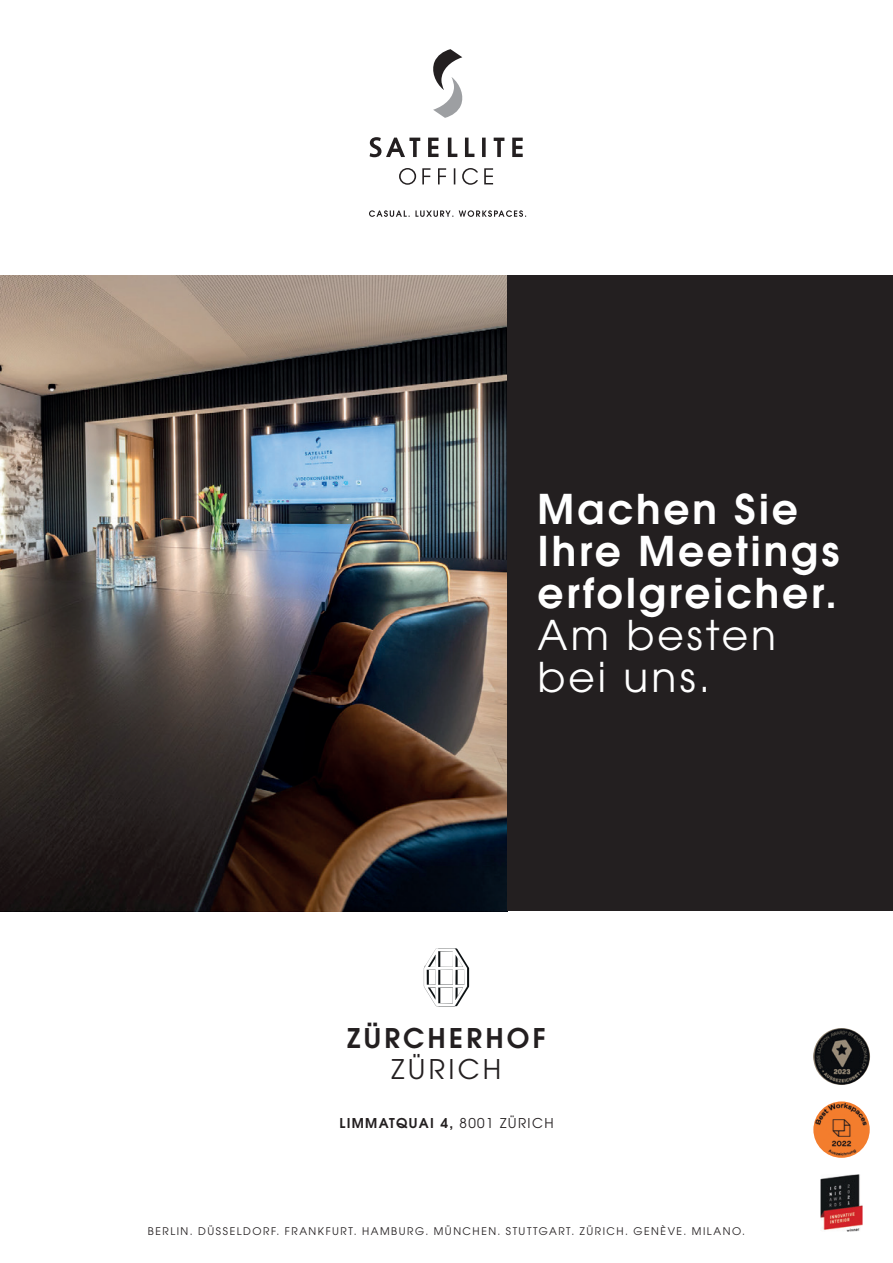
<style>
.page{position:relative;width:893px;height:1263px;background:#fff}
.page>*{position:absolute;margin:0;border:0;box-sizing:border-box;transform-origin:0 0}
.t1{font:600 40.8px/42px "Avant Garde LT";letter-spacing:.07em;color:#fff}
.t2{font:40.8px/42px "Avant Garde LT";letter-spacing:.075em;color:#fff}
.t3{font:600 27px "Avant Garde LT";letter-spacing:.12em;color:#231f20}
.t4{font:27px "Avant Garde LT";letter-spacing:.12em;color:#231f20}
.t5{font:600 13.5px "Avant Garde LT";letter-spacing:.1em;color:#231f20}
.t6{font:10.5px "Avant Garde LT";letter-spacing:.145em;color:#231f20}
.s1{font-weight:400}
</style>
<div class="page">
<img style="left:813px;top:1101px;width:57px;height:57px;border-radius:28px">
<img style="left:813px;top:1028px;width:57px;height:57px;border-radius:29px">
<svg style="left:820px;top:1174px;width:43px;height:58px;background:#7d4f50"></svg>
<svg style="left:424px;top:948px;width:45px;height:58px"></svg>
<img style="left:0;top:275px;width:507px;height:636px">
<svg style="left:399px;top:168px;width:94px;height:17px"></svg>
<svg style="left:370px;top:137px;width:153px;height:20px"></svg>
<svg style="left:433px;top:49px;width:30px;height:69px"></svg>
<svg style="left:369px;top:210px;width:157px;height:7px"></svg>
<div style="left:507px;top:275px;width:386px;height:636px;background:#231f20"></div>
<h1 class="t1" style="left:538px;top:488px;width:303px">Machen Sie<br>Ihre Meetings erfolgreicher.</h1>
<h1 class="t2" style="left:538px;top:614px;width:240px">Am besten bei uns.</h1>
<h2 class="t3" style="left:347px;top:1020px;width:200px">ZÜRCHERHOF</h2>
<h2 class="t4" style="left:392px;top:1054px;width:111px">ZÜRICH</h2>
<p class="t5" style="left:339px;top:1114px;width:216px">LIMMATQUAI 4, <span class="s1">8001 ZÜRICH</span></p>
<p class="t6" style="left:148px;top:1224px;width:599px">BERLIN. DÜSSELDORF. FRANKFURT. HAMBURG. MÜNCHEN. STUTTGART. ZÜRICH. GENÈVE. MILANO.</p>
</div>
